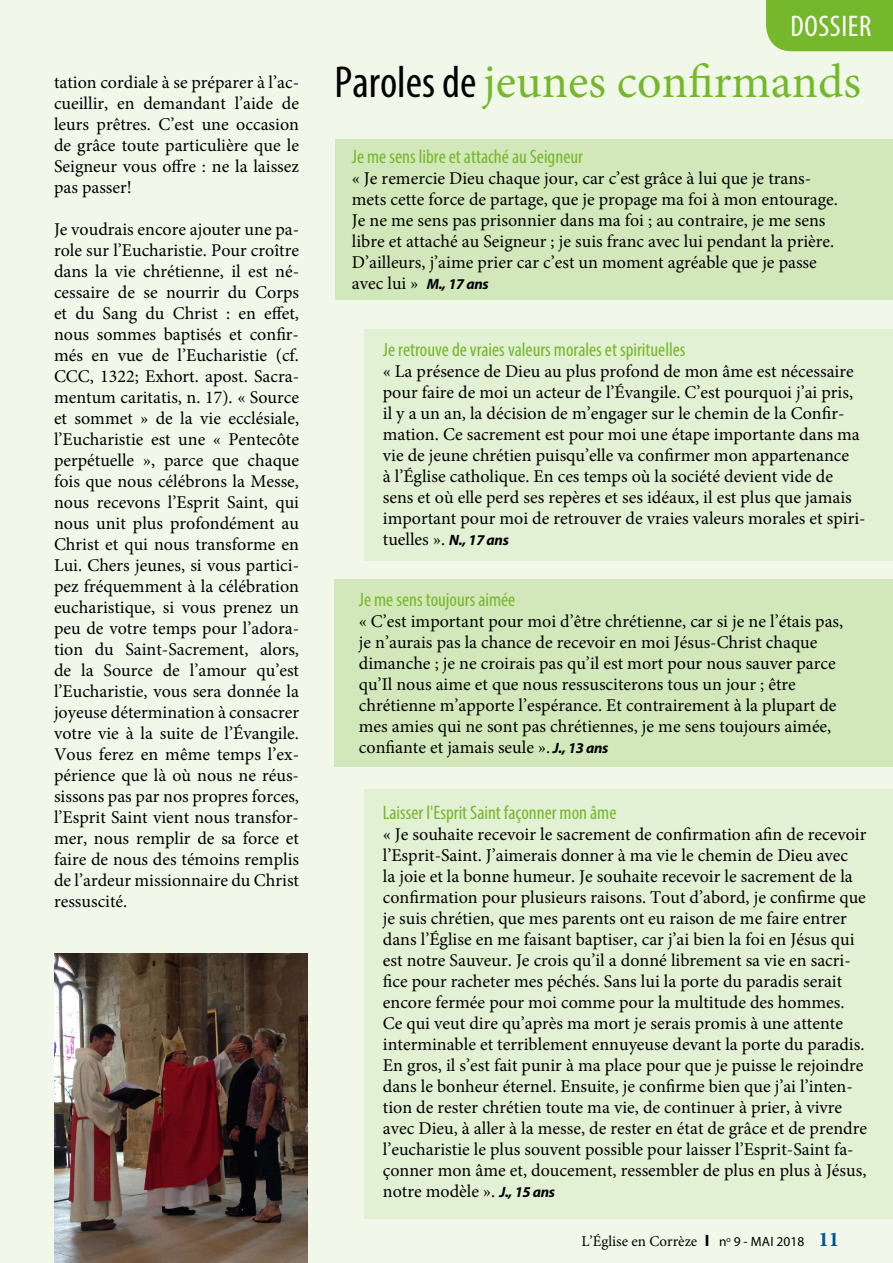
<style>
.page{position:relative;width:893px;height:1263px;background:#f1f8ea}
.page>*{position:absolute;margin:0;border:0;box-sizing:border-box;transform-origin:0 0}
.t1{font:48px "Minion Pro";color:#75b82b}
.t2{font:condensed 30px "Myriad Pro";letter-spacing:.02em;color:#fff}
.t3{font:condensed 19.5px "Myriad Pro";color:#75b82b}
.t4{font:18px/21px "Minion Pro";color:#000}
.t5{font:15px "Minion Pro";color:#000}
.s1{font-family:"Myriad Pro";font-stretch:condensed;font-size:45px;color:#000}
.s2{font-family:"Myriad Pro";font-weight:700;font-style:italic;font-size:15px}
.s3{font-family:"Myriad Pro";font-weight:700;font-size:16.5px}
.s4{font-family:"Myriad Pro";font-size:13.5px}
.s5{font-weight:700;font-size:21px;color:#005399}
</style>
<div class="page">
<div style="left:766px;top:0;width:127px;height:51px;background:#75b82b"></div>
<div style="left:364px;top:789px;width:529px;height:430px;background:#e2f0d4"></div>
<div style="left:334px;top:140px;width:559px;height:160px;background:#d2e8ba"></div>
<div style="left:364px;top:329px;width:529px;height:231px;background:#e2f0d4"></div>
<div style="left:334px;top:579px;width:559px;height:187px;background:#d2e8ba"></div>
<img style="left:54px;top:954px;width:253px;height:309px">
<p class="t4" style="left:54px;top:71px;width:247px;text-align:justify">tation cordiale à se préparer à l’ac&shy;cueillir, en demandant l’aide de leurs prêtres. C’est une occasion de grâce toute particulière que le Seigneur vous offre : ne la laissez pas passer!</p>
<p class="t4" style="left:54px;top:218px;width:247px;text-align:justify">Je voudrais encore ajouter une pa&shy;role sur l’Eucharistie. Pour croître dans la vie chrétienne, il est né&shy;cessaire de se nourrir du Corps et du Sang du Christ : en effet, nous sommes baptisés et confir&shy;més en vue de l’Eucharistie (cf.<br>CCC, 1322; Exhort. apost. Sacra&shy;mentum caritatis, n. 17). « Source et sommet » de la vie ecclésiale, l’Eucharistie est une « Pentecôte perpétuelle », parce que chaque fois que nous célébrons la Messe, nous recevons l’Esprit Saint, qui nous unit plus profondément au Christ et qui nous transforme en Lui. Chers jeunes, si vous partici&shy;pez fréquemment à la célébration eucharistique, si vous prenez un peu de votre temps pour l’adora&shy;tion du Saint-Sacrement, alors, de la Source de l’amour qu’est l’Eucharistie, vous sera donnée la joyeuse détermination à consacrer votre vie à la suite de l’Évangile.<br>Vous ferez en même temps l’ex&shy;périence que là où nous ne réus&shy;sissons pas par nos propres forces, l’Esprit Saint vient nous transfor&shy;mer, nous remplir de sa force et faire de nous des témoins remplis de l’ardeur missionnaire du Christ ressuscité.</p>
<h2 class="t2" style="left:791px;top:8px;width:82px">DOSSIER</h2>
<h1 class="t1" style="left:334px;top:49px;width:528px"><span class="s1">Paroles de</span> jeunes confirmands</h1>
<p class="t3" style="left:352px;top:144px;width:233px">Je me sens libre et attaché au Seigneur</p>
<p class="t4" style="left:352px;top:168px;width:488px">« Je remercie Dieu chaque jour, car c’est grâce à lui que je trans&shy;mets cette force de partage, que je propage ma foi à mon entourage.<br>Je ne me sens pas prisonnier dans ma foi ; au contraire, je me sens libre et attaché au Seigneur ; je suis franc avec lui pendant la prière.<br>D’ailleurs, j’aime prier car c’est un moment agréable que je passe avec lui » <span class="s2">M., 17 ans</span></p>
<p class="t3" style="left:383px;top:338px;width:304px">Je retrouve de vraies valeurs morales et spirituelles</p>
<p class="t4" style="left:383px;top:361px;width:484px">« La présence de Dieu au plus profond de mon âme est nécessaire pour faire de moi un acteur de l’Évangile. C’est pourquoi j’ai pris, il y a un an, la décision de m’engager sur le chemin de la Confir&shy;mation. Ce sacrement est pour moi une étape importante dans ma vie de jeune chrétien puisqu’elle va confirmer mon appartenance<br>à l’Église catholique. En ces temps où la société devient vide de sens et où elle perd ses repères et ses idéaux, il est plus que jamais important pour moi de retrouver de vraies valeurs morales et spiri&shy;tuelles ». <span class="s2">N., 17 ans</span></p>
<p class="t3" style="left:359px;top:588px;width:158px">Je me sens toujours aimée</p>
<p class="t4" style="left:359px;top:611px;width:486px">« C’est important pour moi d’être chrétienne, car si je ne l’étais pas, je n’aurais pas la chance de recevoir en moi Jésus-Christ chaque dimanche ; je ne croirais pas qu’il est mort pour nous sauver parce qu’Il nous aime et que nous ressusciterons tous un jour ; être chrétienne m’apporte l’espérance. Et contrairement à la plupart de mes amies qui ne sont pas chrétiennes, je me sens toujours aimée, confiante et jamais seule ». <span class="s2">J., 13 ans</span></p>
<p class="t3" style="left:383px;top:800px;width:235px">Laisser l'Esprit Saint façonner mon âme</p>
<p class="t4" style="left:383px;top:823px;width:486px">« Je souhaite recevoir le sacrement de confirmation afin de recevoir l’Esprit-Saint. J’aimerais donner à ma vie le chemin de Dieu avec<br>la joie et la bonne humeur. Je souhaite recevoir le sacrement de la confirmation pour plusieurs raisons. Tout d’abord, je confirme que je suis chrétien, que mes parents ont eu raison de me faire entrer dans l’Église en me faisant baptiser, car j’ai bien la foi en Jésus qui est notre Sauveur. Je crois qu’il a donné librement sa vie en sacri&shy;fice pour racheter mes péchés. Sans lui la porte du paradis serait encore fermée pour moi comme pour la multitude des hommes.<br>Ce qui veut dire qu’après ma mort je serais promis à une attente interminable et terriblement ennuyeuse devant la porte du paradis.<br>En gros, il s’est fait punir à ma place pour que je puisse le rejoindre dans le bonheur éternel. Ensuite, je confirme bien que j’ai l’inten&shy;tion de rester chrétien toute ma vie, de continuer à prier, à vivre avec Dieu, à aller à la messe, de rester en état de grâce et de prendre l’eucharistie le plus souvent possible pour laisser l’Esprit-Saint fa&shy;çonner mon âme et, doucement, ressembler de plus en plus à Jésus, notre modèle ». <span class="s2">J., 15 ans</span></p>
<p class="t5" style="left:581px;top:1231px;width:259px">L’Église en Corrèze <span class="s3">I</span> <span class="s4">n</span><sup>o</sup> <span class="s4">9 - MAI 2018</span> <span class="s5">11</span></p>
</div>
